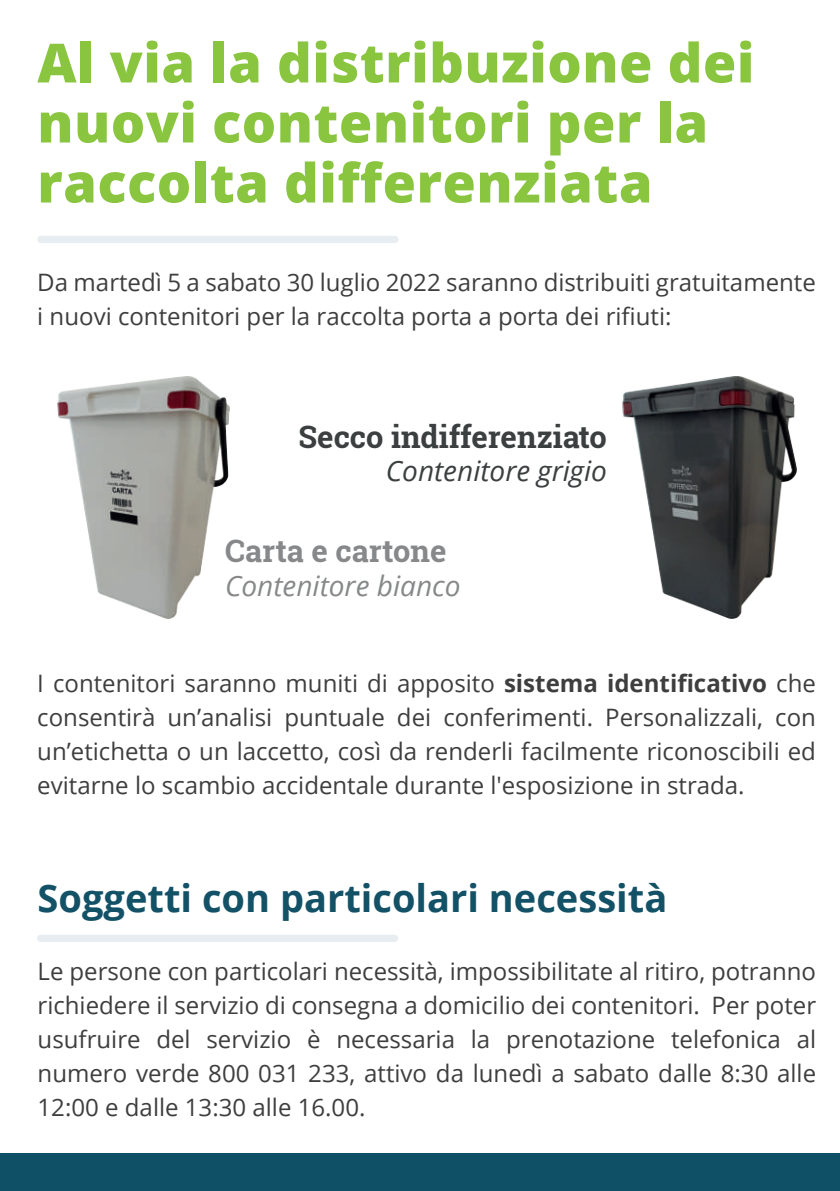
<style>
.page{position:relative;width:840px;height:1191px;background:#fff}
.page>*{position:absolute;margin:0;border:0;box-sizing:border-box;transform-origin:0 0}
.t1{font:800 54px/60px "Open Sans";letter-spacing:.01em;color:#89c53f}
.t2{font:700 38px "Open Sans";color:#135167}
.t3{font:700 30.8px "Roboto Slab";color:#3c3f40}
.t4{font:700 30.8px "Roboto Slab";color:#86888a}
.t5{font:italic 28px "Open Sans";color:#3c3f40}
.t6{font:italic 28px "Open Sans";color:#86888a}
.t7{font:24px/34px "Open Sans";color:#3e3e3f;text-align:justify}
.s1{font-weight:700}
</style>
<div class="page">
<div style="left:37px;top:236px;width:361px;height:7px;background:#e7edf0;border-radius:4px"></div>
<div style="left:37px;top:934px;width:361px;height:8px;background:#e7edf0;border-radius:4px"></div>
<img style="left:57px;top:376px;width:172px;height:243px">
<img style="left:622px;top:377px;width:174px;height:241px">
<div style="left:0;top:1153px;width:839px;height:38px;background:#105066"></div>
<h1 class="t1" style="left:37px;top:30px;width:718px">Al via la distribuzione dei nuovi contenitori per la raccolta differenziata</h1>
<p class="t7" style="left:37px;top:264px;width:779px">Da martedì 5 a sabato 30 luglio 2022 saranno distribuiti gratuitamente i nuovi contenitori per la raccolta porta a porta dei rifiuti:</p>
<p class="t3" style="left:298px;top:415px;width:310px">Secco indifferenziato</p>
<p class="t5" style="left:385px;top:452px;width:222px">Contenitore grigio</p>
<p class="t4" style="left:225px;top:530px;width:223px">Carta e cartone</p>
<p class="t6" style="left:225px;top:566px;width:237px">Contenitore bianco</p>
<p class="t7" style="left:37px;top:665px;width:779px">I contenitori saranno muniti di apposito <span class="s1">sistema identificativo</span> che consentirà un’analisi puntuale dei conferimenti. Personalizzali, con un’etichetta o un laccetto, così da renderli facilmente riconoscibili ed evitarne lo scambio accidentale durante l'esposizione in strada.</p>
<h2 class="t2" style="left:38px;top:871px;width:631px">Soggetti con particolari necessità</h2>
<p class="t7" style="left:38px;top:953px;width:779px">Le persone con particolari necessità, impossibilitate al ritiro, potranno richiedere il servizio di consegna a domicilio dei contenitori. Per poter usufruire del servizio è necessaria la prenotazione telefonica al numero verde 800 031 233, attivo da lunedì a sabato dalle 8:30 alle 12:00 e dalle 13:30 alle 16.00.</p>
</div>
